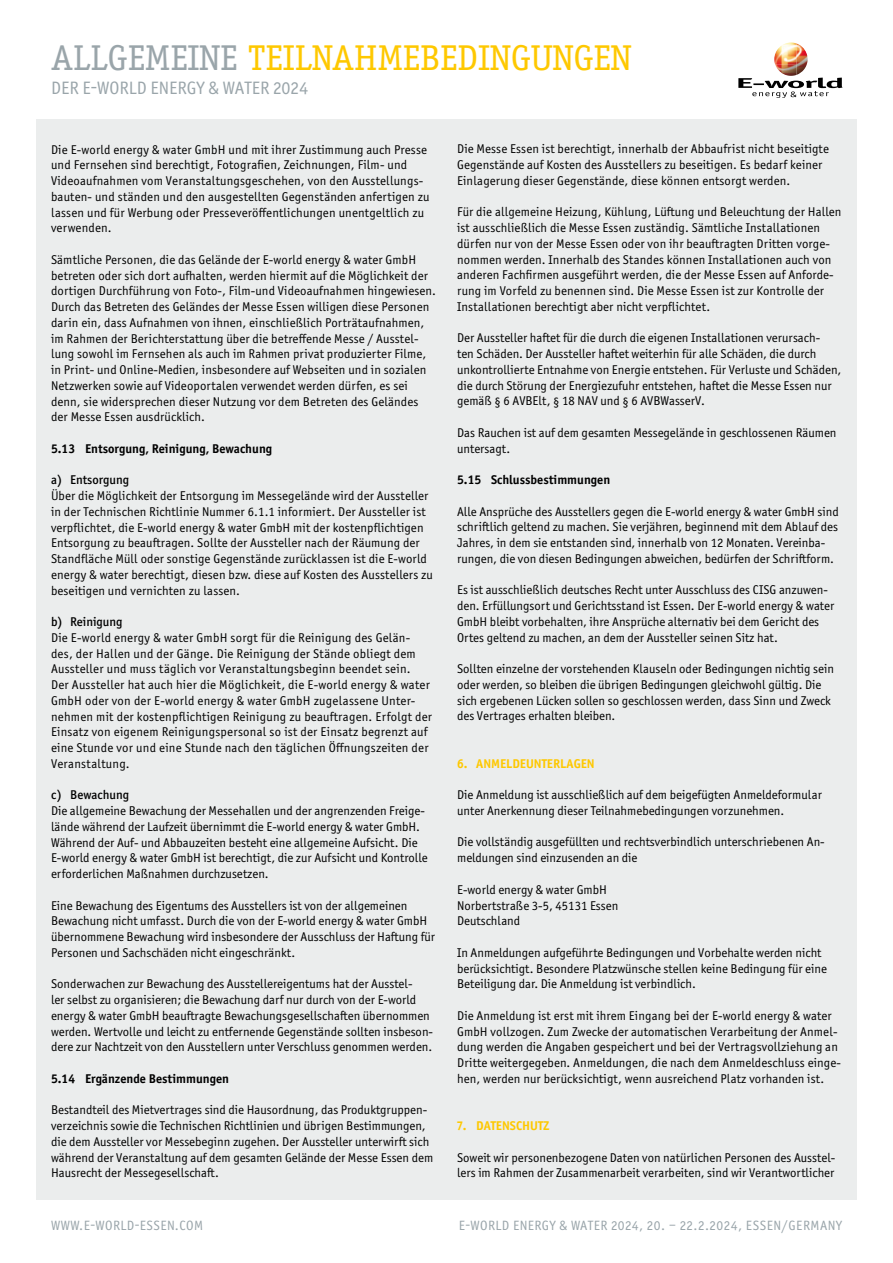
<style>
.page{position:relative;width:893px;height:1263px;background:#fff}
.page>*{position:absolute;margin:0;border:0;box-sizing:border-box;transform-origin:0 0}
.t1{font:36px "Officina Serif Std";color:#fec800}
.t2{font:18px "Officina Sans ITC Pro";color:#9aa5aa}
.t3{font:13.5px "Officina Sans ITC Pro";letter-spacing:.03em;color:#9aa5aa}
.t4{font:12.75px/15.8px "Officina Sans ITC Pro";letter-spacing:.01em;color:#000}
.t5{font:700 12.75px "Officina Sans ITC Pro";color:#000}
.t6{font:500 12.75px "Officina Sans ITC Pro";color:#000}
.t7{font:700 12.75px "Officina Sans ITC Pro";color:#fec800}
.s1{color:#9aa5aa}
</style>
<div class="page">
<div style="left:36px;top:119px;width:821px;height:1080px;background:#ebeded"></div>
<img style="left:774px;top:43px;width:22px;height:22px">
<svg style="left:738px;top:65px;width:104px;height:33px"></svg>
<h1 class="t1" style="left:51px;top:37px;width:582px"><span class="s1">ALLGEMEINE</span> TEILNAHMEBEDINGUNGEN</h1>
<h2 class="t2" style="left:51px;top:78px;width:259px">DER E-WORLD ENERGY &amp; WATER 2024</h2>
<p class="t4" style="left:51px;top:141px;width:380px">Die E-world energy &amp; water GmbH und mit ihrer Zustimmung auch Presse und Fernsehen sind berechtigt, Fotografien, Zeichnungen, Film- und Videoaufnahmen vom Veranstaltungsgeschehen, von den Ausstellungs&shy;bauten- und ständen und den ausgestellten Gegenständen anfertigen zu lassen und für Werbung oder Presseveröffentlichungen unentgeltlich zu verwenden.</p>
<p class="t4" style="left:51px;top:252px;width:386px">Sämtliche Personen, die das Gelände der E-world energy &amp; water GmbH betreten oder sich dort aufhalten, werden hiermit auf die Möglichkeit der dortigen Durchführung von Foto-, Film-und Videoaufnahmen hingewiesen.<br>Durch das Betreten des Geländes der Messe Essen willigen diese Personen darin ein, dass Aufnahmen von ihnen, einschließlich Porträtaufnahmen, im Rahmen der Berichterstattung über die betreffende Messe / Ausstel&shy;lung sowohl im Fernsehen als auch im Rahmen privat produzierter Filme, in Print- und Online-Medien, insbesondere auf Webseiten und in sozialen Netzwerken sowie auf Videoportalen verwendet werden dürfen, es sei denn, sie widersprechen dieser Nutzung vor dem Betreten des Geländes der Messe Essen ausdrücklich.</p>
<p class="t5" style="left:51px;top:441px;width:223px">5.13 Entsorgung, Reinigung, Bewachung</p>
<p class="t6" style="left:51px;top:472px;width:80px">a) Entsorgung</p>
<p class="t4" style="left:51px;top:488px;width:383px">Über die Möglichkeit der Entsorgung im Messegelände wird der Aussteller in der Technischen Richtlinie Nummer 6.1.1 informiert. Der Aussteller ist verpflichtet, die E-world energy &amp; water GmbH mit der kostenpflichtigen Entsorgung zu beauftragen. Sollte der Aussteller nach der Räumung der Standfläche Müll oder sonstige Gegenstände zurücklassen ist die E-world energy &amp; water berechtigt, diesen bzw. diese auf Kosten des Ausstellers zu beseitigen und vernichten zu lassen.</p>
<p class="t6" style="left:51px;top:614px;width:73px">b) Reinigung</p>
<p class="t4" style="left:51px;top:630px;width:383px">Die E-world energy &amp; water GmbH sorgt für die Reinigung des Gelän&shy;des, der Hallen und der Gänge. Die Reinigung der Stände obliegt dem Aussteller und muss täglich vor Veranstaltungsbeginn beendet sein.<br>Der Aussteller hat auch hier die Möglichkeit, die E-world energy &amp; water GmbH oder von der E-world energy &amp; water GmbH zugelassene Unter&shy;nehmen mit der kostenpflichtigen Reinigung zu beauftragen. Erfolgt der Einsatz von eigenem Reinigungspersonal so ist der Einsatz begrenzt auf eine Stunde vor und eine Stunde nach den täglichen Öffnungszeiten der Veranstaltung.</p>
<p class="t6" style="left:51px;top:787px;width:80px">c) Bewachung</p>
<p class="t4" style="left:51px;top:803px;width:378px">Die allgemeine Bewachung der Messehallen und der angrenzenden Freige&shy;lände während der Laufzeit übernimmt die E-world energy &amp; water GmbH.<br>Während der Auf- und Abbauzeiten besteht eine allgemeine Aufsicht. Die E-world energy &amp; water GmbH ist berechtigt, die zur Aufsicht und Kontrolle erforderlichen Maßnahmen durchzusetzen.</p>
<p class="t4" style="left:51px;top:897px;width:386px">Eine Bewachung des Eigentums des Ausstellers ist von der allgemeinen Bewachung nicht umfasst. Durch die von der E-world energy &amp; water GmbH übernommene Bewachung wird insbesondere der Ausschluss der Haftung für Personen und Sachschäden nicht eingeschränkt.</p>
<p class="t4" style="left:51px;top:976px;width:384px">Sonderwachen zur Bewachung des Ausstellereigentums hat der Ausstel-<br>ler selbst zu organisieren; die Bewachung darf nur durch von der E-world energy &amp; water GmbH beauftragte Bewachungsgesellschaften übernommen werden. Wertvolle und leicht zu entfernende Gegenstände sollten insbeson&shy;dere zur Nachtzeit von den Ausstellern unter Verschluss genommen werden.</p>
<p class="t5" style="left:51px;top:1070px;width:180px">5.14 Ergänzende Bestimmungen</p>
<p class="t4" style="left:51px;top:1102px;width:384px">Bestandteil des Mietvertrages sind die Hausordnung, das Produktgruppen&shy;verzeichnis sowie die Technischen Richtlinien und übrigen Bestimmungen, die dem Aussteller vor Messebeginn zugehen. Der Aussteller unterwirft sich während der Veranstaltung auf dem gesamten Gelände der Messe Essen dem Hausrecht der Messegesellschaft.</p>
<p class="t4" style="left:457px;top:141px;width:373px">Die Messe Essen ist berechtigt, innerhalb der Abbaufrist nicht beseitigte<br>Gegenstände auf Kosten des Ausstellers zu beseitigen. Es bedarf keiner<br>Einlagerung dieser Gegenstände, diese können entsorgt werden.</p>
<p class="t4" style="left:457px;top:204px;width:386px">Für die allgemeine Heizung, Kühlung, Lüftung und Beleuchtung der Hallen ist ausschließlich die Messe Essen zuständig. Sämtliche Installationen dürfen nur von der Messe Essen oder von ihr beauftragten Dritten vorge&shy;nommen werden. Innerhalb des Standes können Installationen auch von anderen Fachfirmen ausgeführt werden, die der Messe Essen auf Anforde&shy;rung im Vorfeld zu benennen sind. Die Messe Essen ist zur Kontrolle der Installationen berechtigt aber nicht verpflichtet.</p>
<p class="t4" style="left:457px;top:330px;width:386px">Der Aussteller haftet für die durch die eigenen Installationen verursach-<br>ten Schäden. Der Aussteller haftet weiterhin für alle Schäden, die durch unkontrollierte Entnahme von Energie entstehen. Für Verluste und Schäden, die durch Störung der Energiezufuhr entstehen, haftet die Messe Essen nur gemäß § 6 AVBElt, § 18 NAV und § 6 AVBWasserV.</p>
<p class="t4" style="left:457px;top:425px;width:381px">Das Rauchen ist auf dem gesamten Messegelände in geschlossenen Räumen untersagt.</p>
<p class="t5" style="left:457px;top:472px;width:155px">5.15 Schlussbestimmungen</p>
<p class="t4" style="left:457px;top:503px;width:383px">Alle Ansprüche des Ausstellers gegen die E-world energy &amp; water GmbH sind schriftlich geltend zu machen. Sie verjähren, beginnend mit dem Ablauf des Jahres, in dem sie entstanden sind, innerhalb von 12 Monaten. Vereinba&shy;rungen, die von diesen Bedingungen abweichen, bedürfen der Schriftform.</p>
<p class="t4" style="left:457px;top:582px;width:379px">Es ist ausschließlich deutsches Recht unter Ausschluss des CISG anzuwen&shy;den. Erfüllungsort und Gerichtsstand ist Essen. Der E-world energy &amp; water GmbH bleibt vorbehalten, ihre Ansprüche alternativ bei dem Gericht des Ortes geltend zu machen, an dem der Aussteller seinen Sitz hat.</p>
<p class="t4" style="left:457px;top:661px;width:378px">Sollten einzelne der vorstehenden Klauseln oder Bedingungen nichtig sein oder werden, so bleiben die übrigen Bedingungen gleichwohl gültig. Die sich ergebenen Lücken sollen so geschlossen werden, dass Sinn und Zweck des Vertrages erhalten bleiben.</p>
<p class="t7" style="left:457px;top:755px;width:139px">6. ANMELDEUNTERLAGEN</p>
<p class="t4" style="left:457px;top:787px;width:366px">Die Anmeldung ist ausschließlich auf dem beigefügten Anmeldeformular unter Anerkennung dieser Teilnahmebedingungen vorzunehmen.</p>
<p class="t4" style="left:457px;top:834px;width:369px">Die vollständig ausgefüllten und rechtsverbindlich unterschriebenen An&shy;meldungen sind einzusenden an die</p>
<p class="t4" style="left:457px;top:881px;width:163px">E-world energy &amp; water GmbH<br>Norbertstraße 3-5, 45131 Essen<br>Deutschland</p>
<p class="t4" style="left:457px;top:944px;width:371px">In Anmeldungen aufgeführte Bedingungen und Vorbehalte werden nicht berücksichtigt. Besondere Platzwünsche stellen keine Bedingung für eine<br>Beteiligung dar. Die Anmeldung ist verbindlich.</p>
<p class="t4" style="left:457px;top:1007px;width:385px">Die Anmeldung ist erst mit ihrem Eingang bei der E-world energy &amp; water GmbH vollzogen. Zum Zwecke der automatischen Verarbeitung der Anmel&shy;dung werden die Angaben gespeichert und bei der Vertragsvollziehung an Dritte weitergegeben. Anmeldungen, die nach dem Anmeldeschluss einge&shy;hen, werden nur berücksichtigt, wenn ausreichend Platz vorhanden ist.</p>
<p class="t7" style="left:457px;top:1118px;width:94px">7. DATENSCHUTZ</p>
<p class="t4" style="left:457px;top:1149px;width:380px">Soweit wir personenbezogene Daten von natürlichen Personen des Ausstel&shy;lers im Rahmen der Zusammenarbeit verarbeiten, sind wir Verantwortlicher</p>
<p class="t3" style="left:51px;top:1218px;width:153px">WWW.E-WORLD-ESSEN.COM</p>
<p class="t3" style="left:459px;top:1218px;width:385px">E-WORLD ENERGY &amp; WATER 2024, 20. – 22.2.2024, ESSEN/GERMANY</p>
</div>
